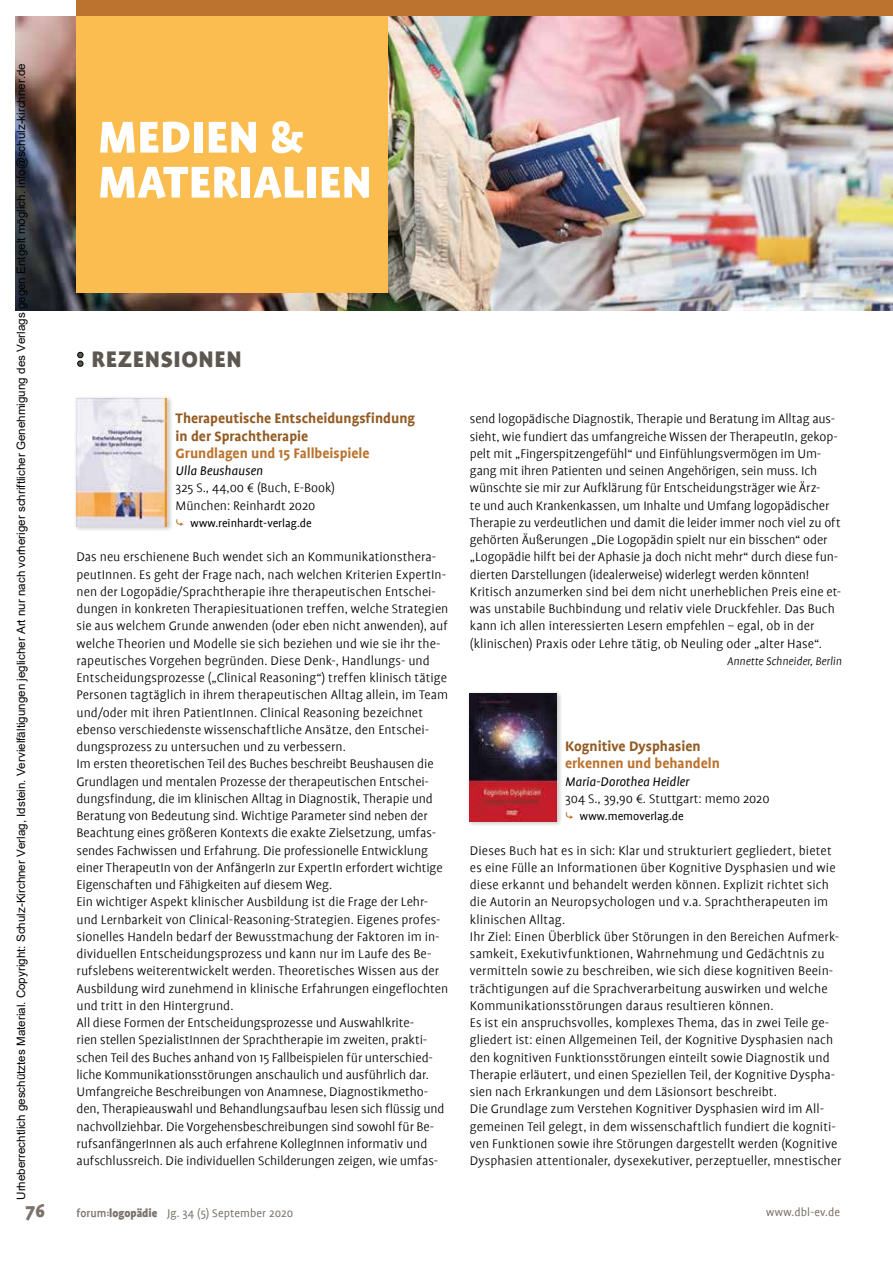
<style>
.page{position:relative;width:893px;height:1263px;background:#fff}
.page>*{position:absolute;margin:0;border:0;box-sizing:border-box;transform-origin:0 0}
.t1{font:900 51px/45px "Profile";color:#fff}
.t2{font:900 25.5px "Profile";letter-spacing:.025em;color:#5d5751}
.t3{font:900 21px "Profile";color:#7b736c}
.t4{font:700 15.6px/17.2px "Profile";color:#935b23}
.t5{font:700 15.6px "Profile";color:#bb732f}
.t6{font:300 14.1px/17.2px "Profile";color:#000}
.t7{font:italic 14.1px "Profile";color:#000}
.t8{font:12.6px "Profile";letter-spacing:.01em;color:#7b736c}
.t9{font:12.6px "Profile";color:#000}
.t10{font:italic 300 12.6px "Profile";color:#000}
.t11{font:11.55px "Arial";color:#000}
.s1{font-size:28.05px}
.s2{font-weight:500}
.s3{font-weight:900;font-size:9px}
.s4{font-weight:900}
</style>
<div class="page">
<div style="left:77px;top:0;width:816px;height:17px;background:#bb732f"></div>
<img style="left:16px;top:17px;width:877px;height:293px">
<div style="left:77px;top:17px;width:311px;height:276px;background:#fbbd4f"></div>
<div style="left:67px;top:389px;width:110px;height:147px;background:#fff;opacity:.75"></div>
<img style="left:77px;top:399px;width:90px;height:127px">
<div style="left:460px;top:684px;width:106px;height:146px;background:#fff;opacity:.75"></div>
<img style="left:470px;top:693px;width:87px;height:128px">
<p class="t11" style="left:13px;top:1200px;width:1138px;rotate:-90deg">Urheberrechtlich geschütztes Material. Copyright: Schulz-Kirchner Verlag, Idstein. Vervielfältigungen jeglicher Art nur nach vorheriger schriftlicher Genehmigung des Verlags gegen Entgelt möglich. info@schulz-kirchner.de</p>
<h1 class="t1" style="left:98px;top:114px;width:276px">MEDIEN &amp;<br>MATERIALIEN</h1>
<h2 class="t2" style="left:85px;top:345px;width:158px"><span class="s1">:</span> REZENSIONEN</h2>
<p class="t4" style="left:176px;top:410px;width:241px">Therapeutische Entscheidungsfindung in der Sprachtherapie</p>
<p class="t5" style="left:176px;top:445px;width:196px">Grundlagen und 15 Fallbeispiele</p>
<p class="t7" style="left:176px;top:463px;width:89px">Ulla Beushausen</p>
<p class="t6" style="left:176px;top:479px;width:161px">325 S., 44,00 € (Buch, E-Book)<br>München: Reinhardt 2020</p>
<p class="t9" style="left:190px;top:516px;width:123px">www.reinhardt-verlag.de</p>
<p class="t6" style="left:77px;top:548px;width:373px">Das neu erschienene Buch wendet sich an Kommunikationsthera&shy;peutInnen. Es geht der Frage nach, nach welchen Kriterien ExpertIn&shy;nen der Logopädie/Sprachtherapie ihre therapeutischen Entschei&shy;dungen in konkreten Therapiesituationen treffen, welche Strategien sie aus welchem Grunde anwenden (oder eben nicht anwenden), auf welche Theorien und Modelle sie sich beziehen und wie sie ihr the&shy;rapeutisches Vorgehen begründen. Diese Denk-, Handlungs- und Entscheidungsprozesse („Clinical Reasoning“) treffen klinisch tätige Personen tagtäglich in ihrem therapeutischen Alltag allein, im Team und/oder mit ihren PatientInnen. Clinical Reasoning bezeichnet ebenso verschiedenste wissenschaftliche Ansätze, den Entschei&shy;dungsprozess zu untersuchen und zu verbessern.<br>Im ersten theoretischen Teil des Buches beschreibt Beushausen die Grundlagen und mentalen Prozesse der therapeutischen Entschei&shy;dungsfindung, die im klinischen Alltag in Diagnostik, Therapie und Beratung von Bedeutung sind. Wichtige Parameter sind neben der Beachtung eines größeren Kontexts die exakte Zielsetzung, umfas&shy;sendes Fachwissen und Erfahrung. Die professionelle Entwicklung einer TherapeutIn von der AnfängerIn zur ExpertIn erfordert wichtige Eigenschaften und Fähigkeiten auf diesem Weg.<br>Ein wichtiger Aspekt klinischer Ausbildung ist die Frage der Lehr&shy;und Lernbarkeit von Clinical-Reasoning-Strategien. Eigenes profes&shy;sionelles Handeln bedarf der Bewusstmachung der Faktoren im in&shy;dividuellen Entscheidungsprozess und kann nur im Laufe des Be&shy;rufslebens weiterentwickelt werden. Theoretisches Wissen aus der Ausbildung wird zunehmend in klinische Erfahrungen eingeflochten und tritt in den Hintergrund.<br>All diese Formen der Entscheidungsprozesse und Auswahlkrite-<br>rien stellen SpezialistInnen der Sprachtherapie im zweiten, prakti&shy;schen Teil des Buches anhand von 15 Fallbeispielen für unterschied&shy;liche Kommunikationsstörungen anschaulich und ausführlich dar.<br>Umfangreiche Beschreibungen von Anamnese, Diagnostikmetho&shy;den, Therapieauswahl und Behandlungsaufbau lesen sich flüssig und nachvollziehbar. Die Vorgehensbeschreibungen sind sowohl für Be&shy;rufsanfängerInnen als auch erfahrene KollegInnen informativ und aufschlussreich. Die individuellen Schilderungen zeigen, wie umfas-</p>
<p class="t6" style="left:470px;top:410px;width:373px">send logopädische Diagnostik, Therapie und Beratung im Alltag aus&shy;sieht, wie fundiert das umfangreiche Wissen der TherapeutIn, gekop&shy;pelt mit „Fingerspitzengefühl“ und Einfühlungsvermögen im Um&shy;gang mit ihren Patienten und seinen Angehörigen, sein muss. Ich wünschte sie mir zur Aufklärung für Entscheidungsträger wie Ärz-<br>te und auch Krankenkassen, um Inhalte und Umfang logopädischer Therapie zu verdeutlichen und damit die leider immer noch viel zu oft gehörten Äußerungen „Die Logopädin spielt nur ein bisschen“ oder „Logopädie hilft bei der Aphasie ja doch nicht mehr“ durch diese fun&shy;dierten Darstellungen (idealerweise) widerlegt werden könnten!<br>Kritisch anzumerken sind bei dem nicht unerheblichen Preis eine et&shy;was unstabile Buchbindung und relativ viele Druckfehler. Das Buch kann ich allen interessierten Lesern empfehlen – egal, ob in der (klinischen) Praxis oder Lehre tätig, ob Neuling oder „alter Hase“.</p>
<p class="t10" style="left:727px;top:654px;width:116px">Annette Schneider, Berlin</p>
<p class="t4" style="left:565px;top:738px;width:137px">Kognitive Dysphasien</p>
<p class="t5" style="left:565px;top:755px;width:156px">erkennen und behandeln</p>
<p class="t7" style="left:565px;top:774px;width:126px">Maria-Dorothea Heidler</p>
<p class="t6" style="left:565px;top:790px;width:206px">304 S., 39,90 €. Stuttgart: memo 2020</p>
<p class="t9" style="left:580px;top:810px;width:105px">www.memoverlag.de</p>
<p class="t6" style="left:470px;top:842px;width:373px">Dieses Buch hat es in sich: Klar und strukturiert gegliedert, bietet es eine Fülle an Informationen über Kognitive Dysphasien und wie diese erkannt und behandelt werden können. Explizit richtet sich die Autorin an Neuropsychologen und v.a. Sprachtherapeuten im klinischen Alltag.<br>Ihr Ziel: Einen Überblick über Störungen in den Bereichen Aufmerk&shy;samkeit, Exekutivfunktionen, Wahrnehmung und Gedächtnis zu vermitteln sowie zu beschreiben, wie sich diese kognitiven Beein&shy;trächtigungen auf die Sprachverarbeitung auswirken und welche Kommunikationsstörungen daraus resultieren können.<br>Es ist ein anspruchsvolles, komplexes Thema, das in zwei Teile ge&shy;gliedert ist: einen Allgemeinen Teil, der Kognitive Dysphasien nach den kognitiven Funktionsstörungen einteilt sowie Diagnostik und Therapie erläutert, und einen Speziellen Teil, der Kognitive Dyspha&shy;sien nach Erkrankungen und dem Läsionsort beschreibt.<br>Die Grundlage zum Verstehen Kognitiver Dysphasien wird im All&shy;gemeinen Teil gelegt, in dem wissenschaftlich fundiert die kogniti&shy;ven Funktionen sowie ihre Störungen dargestellt werden (Kognitive Dysphasien attentionaler, dysexekutiver, perzeptueller, mnestischer</p>
<h3 class="t3" style="left:26px;top:1198px;width:21px">76</h3>
<p class="t8" style="left:77px;top:1206px;width:218px"><span class="s2">forum</span><span class="s3">:</span><span class="s4">logopädie</span> Jg. 34 (5) September 2020</p>
<p class="t8" style="left:766px;top:1206px;width:76px">www.dbl-ev.de</p>
</div>
